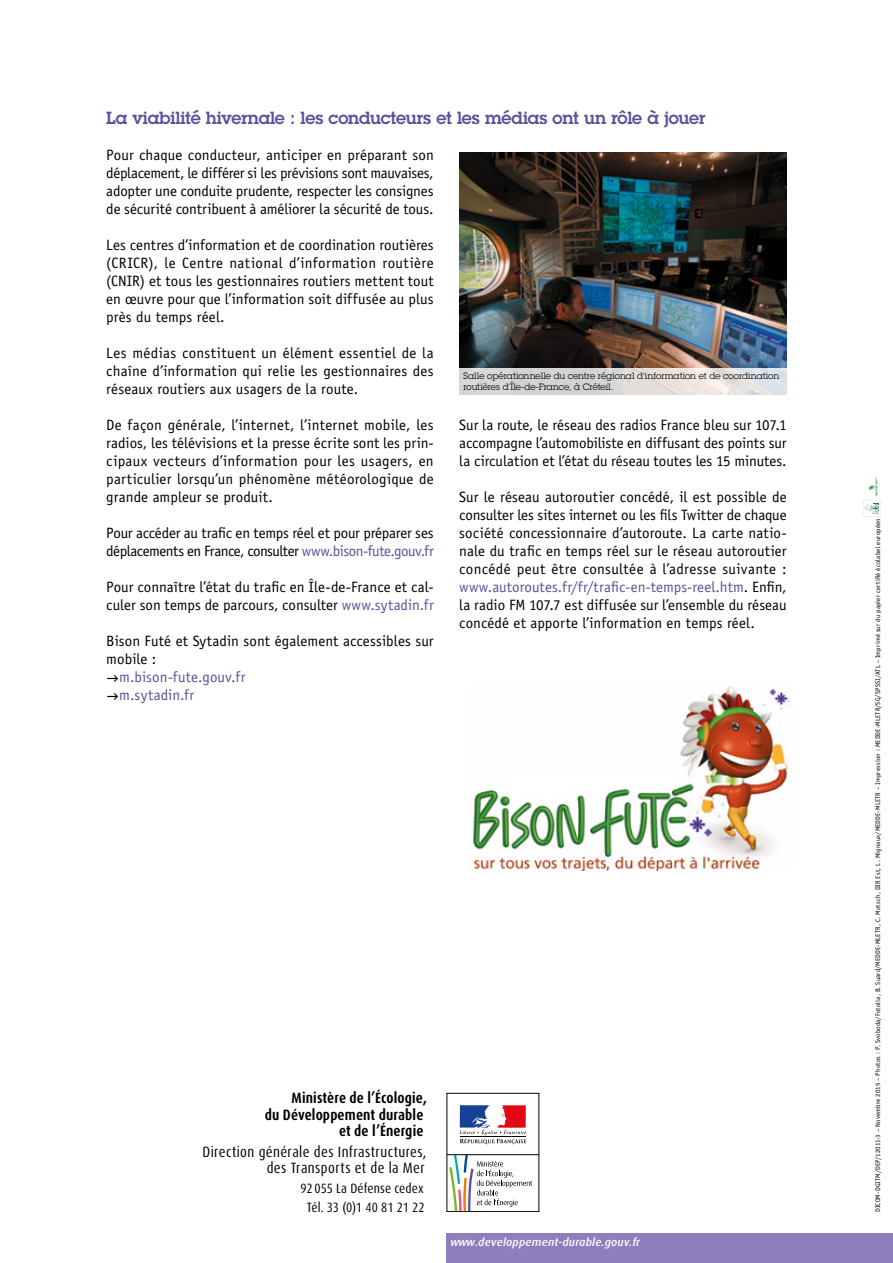
<style>
.page{position:relative;width:893px;height:1263px;background:#fff}
.page>*{position:absolute;margin:0;border:0;box-sizing:border-box;transform-origin:0 0}
.t1{font:600 17.25px "Lubalin Graph Std";letter-spacing:-.01em;color:#5e4f9c}
.t2{font:15px/18px "Officina Sans Std";color:#000;text-align:justify}
.t3{font:15px/18px "Officina Sans Std";letter-spacing:-.02em;color:#000}
.t4{font:condensed 15px/16.5px "Dax OT";letter-spacing:.03em;color:#000;text-align:right}
.t5{font:700 condensed 15px/16.5px "Dax OT";letter-spacing:.01em;color:#000;text-align:right}
.t6{font:15px/18px "Officina Sans Std";letter-spacing:.01em;color:#5e4f9c}
.t7{font:condensed 13.5px/19.2px "Dax OT";letter-spacing:.01em;color:#000;text-align:center}
.t8{font:italic 500 11.25px "Dax OT";letter-spacing:.02em;color:#fff}
.t9{font:9px/11.2px "Lubalin Graph Std";color:#000}
.t10{font:6.75px "Officina Sans Std";letter-spacing:.025em;color:#000}
.s1{color:#5e4f9c}
</style>
<div class="page">
<div style="left:446px;top:1233px;width:447px;height:30px;background:#8c7fbb"></div>
<svg style="left:864px;top:477px;width:16px;height:38px"></svg>
<img style="left:459px;top:152px;width:328px;height:216px">
<svg style="left:459px;top:368px;width:328px;height:26px;background:#dddbda"></svg>
<img style="left:470px;top:685px;width:320px;height:185px">
<div style="left:446px;top:1093px;width:93px;height:119px;border:1px solid #000"></div>
<svg style="left:459px;top:1105px;width:67px;height:39px"></svg>
<hr style="left:447px;top:1154px;width:92px;height:1px;background:#000">
<svg style="left:449px;top:1155px;width:83px;height:56px"></svg>
<p class="t1" style="left:106px;top:107px;width:601px">La viabilité hivernale : les conducteurs et les médias ont un rôle à jouer</p>
<p class="t2" style="left:106px;top:146px;width:329px">Pour chaque conducteur, anticiper en préparant son déplacement, le différer si les prévisions sont mauvaises, adopter une conduite prudente, respecter les consignes de sécurité contribuent à améliorer la sécurité de tous.</p>
<p class="t2" style="left:106px;top:236px;width:329px">Les centres d’information et de coordination routières (CRICR), le Centre national d’information routière (CNIR) et tous les gestionnaires routiers mettent tout en œuvre pour que l’information soit diffusée au plus près du temps réel.</p>
<p class="t2" style="left:106px;top:344px;width:329px">Les médias constituent un élément essentiel de la chaîne d’information qui relie les gestionnaires des réseaux routiers aux usagers de la route.</p>
<p class="t2" style="left:106px;top:416px;width:329px">De façon générale, l’internet, l’internet mobile, les radios, les télévisions et la presse écrite sont les prin&shy;cipaux vecteurs d’information pour les usagers, en particulier lorsqu’un phénomène météorologique de grande ampleur se produit.</p>
<p class="t3" style="left:106px;top:524px;width:329px">Pour accéder au trafic en temps réel et pour préparer ses déplacements en France, consulter <span class="s1">www.bison-fute.gouv.fr</span></p>
<p class="t2" style="left:106px;top:578px;width:329px">Pour connaître l’état du trafic en Île-de-France et cal&shy;culer son temps de parcours, consulter <span class="s1">www.sytadin.fr</span></p>
<p class="t2" style="left:106px;top:632px;width:329px">Bison Futé et Sytadin sont également accessibles sur mobile :</p>
<p class="t6" style="left:119px;top:668px;width:128px">m.bison-fute.gouv.fr m.sytadin.fr</p>
<p class="t9" style="left:463px;top:370px;width:317px">Salle opérationnelle du centre régional d’information et de coordination routières d’Île-de-France, à Créteil.</p>
<p class="t2" style="left:459px;top:416px;width:329px">Sur la route, le réseau des radios France bleu sur 107.1 accompagne l’automobiliste en diffusant des points sur la circulation et l’état du réseau toutes les 15 minutes.</p>
<p class="t2" style="left:459px;top:488px;width:329px">Sur le réseau autoroutier concédé, il est possible de consulter les sites internet ou les fils Twitter de chaque société concessionnaire d’autoroute. La carte natio&shy;nale du trafic en temps réel sur le réseau autoroutier concédé peut être consultée à l’adresse suivante : <span class="s1">www.autoroutes.fr/fr/trafic-en-temps-reel.htm</span>. Enfin, la radio FM 107.7 est diffusée sur l’ensemble du réseau concédé et apporte l’information en temps réel.</p>
<p class="t5" style="left:265px;top:1090px;width:164px">Ministère de l’Écologie,<br>du Développement durable et de l’Énergie</p>
<p class="t4" style="left:202px;top:1144px;width:225px">Direction générale des Infrastructures, des Transports et de la Mer</p>
<p class="t7" style="left:301px;top:1178px;width:126px">92 055 La Défense cedex<br>Tél. 33 (0)1 40 81 21 22</p>
<p class="t8" style="left:450px;top:1235px;width:192px">www.developpement-durable.gouv.fr</p>
<p class="t10" style="left:874px;top:1212px;width:695px;rotate:-90deg">DICOM-DGITM/DEP/12011-3 – Novembre 2015 – Photos : P. Svoboda/Fotolia, B. Suard/MEDDE-MLETR, C. Motsch, DIR Est, L. Mignaux/MEDDE-MLETR – Impression : MEDDE-MLETR/SG/SPSSI/ATL – Imprimé sur du papier certifié écolabel européen</p>
</div>
